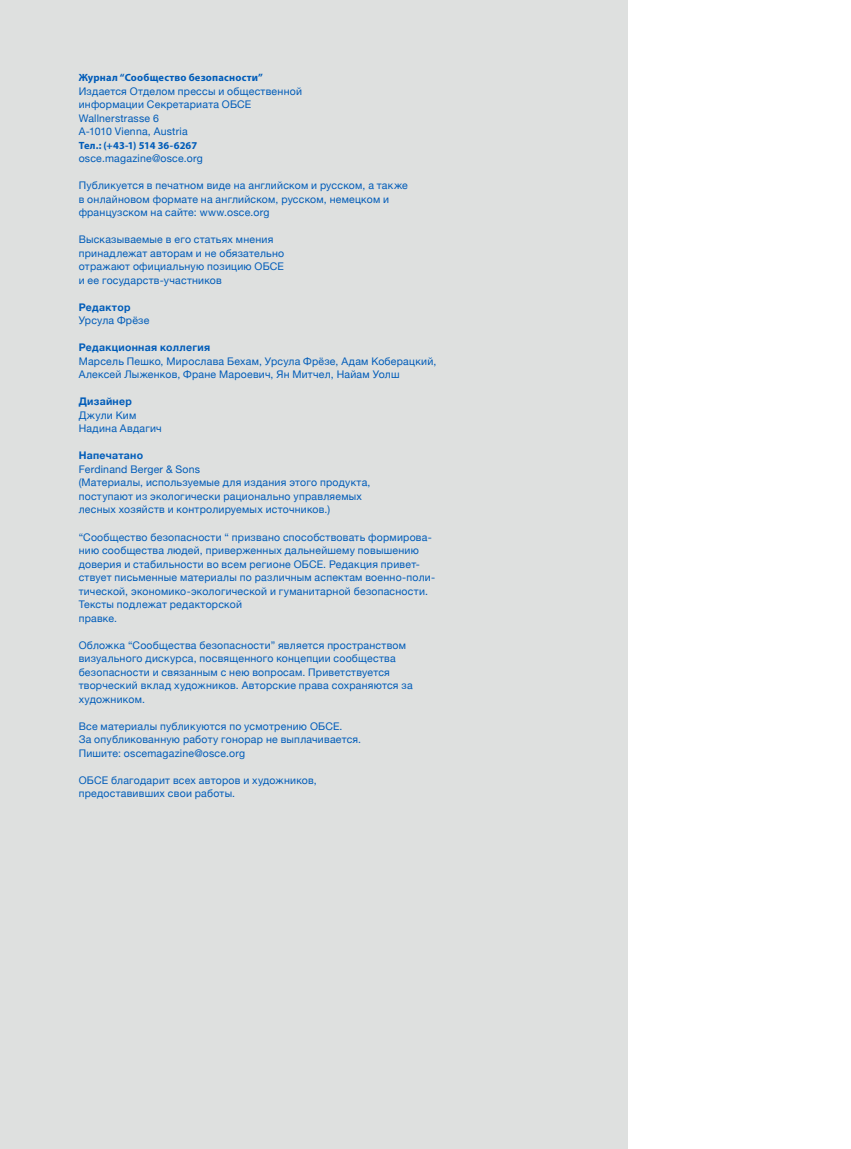
<style>
.page{position:relative;width:851px;height:1149px;background:#fff}
.page>*{position:absolute;margin:0;border:0;box-sizing:border-box;transform-origin:0 0}
.t1{font:10.5px/13.5px "Helvetica Neue";letter-spacing:.02em;color:#005cb9}
.t2{font:700 10.5px "Myriad Pro";letter-spacing:.02em;color:#005cb9}
.t3{font:700 10.5px "Helvetica Neue";letter-spacing:.025em;color:#005cb9}
</style>
<div class="page">
<div style="left:0;top:0;width:627px;height:1148px;background:#dee0df"></div>
<p class="t2" style="left:79px;top:71px;width:186px">Журнал “Сообщество безопасности”</p>
<p class="t1" style="left:79px;top:85px;width:225px">Издается Отделом прессы и общественной информации Секретариата ОБСЕ<br>Wallnerstrasse 6<br>A-1010 Vienna, Austria</p>
<p class="t2" style="left:79px;top:138px;width:120px">Тел.: (+43-1) 514 36-6267</p>
<p class="t1" style="left:79px;top:152px;width:126px">osce.magazine@osce.org</p>
<p class="t1" style="left:79px;top:179px;width:330px">Публикуется в печатном виде на английском и русском, а также в онлайновом формате на английском, русском, немецком и французском на сайте: www.osce.org</p>
<p class="t1" style="left:79px;top:233px;width:207px">Высказываемые в его статьях мнения принадлежат авторам и не обязательно отражают официальную позицию ОБСЕ и ее государств-участников</p>
<p class="t3" style="left:79px;top:299px;width:53px">Редактор</p>
<p class="t1" style="left:79px;top:314px;width:72px">Урсула Фрёзе</p>
<p class="t3" style="left:79px;top:339px;width:133px">Редакционная коллегия</p>
<p class="t1" style="left:79px;top:355px;width:359px">Марсель Пешко, Мирослава Бехам, Урсула Фрёзе, Адам Коберацкий,<br>Алексей Лыженков, Фране Мароевич, Ян Митчел, Найам Уолш</p>
<p class="t3" style="left:79px;top:393px;width:55px">Дизайнер</p>
<p class="t1" style="left:79px;top:409px;width:85px">Джули Ким<br>Надина Авдагич</p>
<p class="t3" style="left:79px;top:447px;width:66px">Напечатано</p>
<p class="t1" style="left:79px;top:463px;width:293px">Ferdinand Berger &amp; Sons<br>(Материалы, используемые для издания этого продукта, поступают из экологически рационально управляемых лесных хозяйств и контролируемых источников.)</p>
<p class="t1" style="left:79px;top:530px;width:358px">“Сообщество безопасности “ призвано способствовать формирова&shy;нию сообщества людей, приверженных дальнейшему повышению доверия и стабильности во всем регионе ОБСЕ. Редакция привет&shy;ствует письменные материалы по различным аспектам военно-поли&shy;тической, экономико-экологической и гуманитарной безопасности.<br>Тексты подлежат редакторской<br>правке.</p>
<p class="t1" style="left:79px;top:638px;width:335px">Обложка “Сообщества безопасности” является пространством визуального дискурса, посвященного концепции сообщества безопасности и связанным с нею вопросам. Приветствуется творческий вклад художников. Авторские права сохраняются за художником.</p>
<p class="t1" style="left:79px;top:719px;width:284px">Все материалы публикуются по усмотрению ОБСЕ.<br>За опубликованную работу гонорар не выплачивается.<br>Пишите: oscemagazine@osce.org</p>
<p class="t1" style="left:79px;top:773px;width:239px">ОБСЕ благодарит всех авторов и художников, предоставивших свои работы.</p>
</div>
